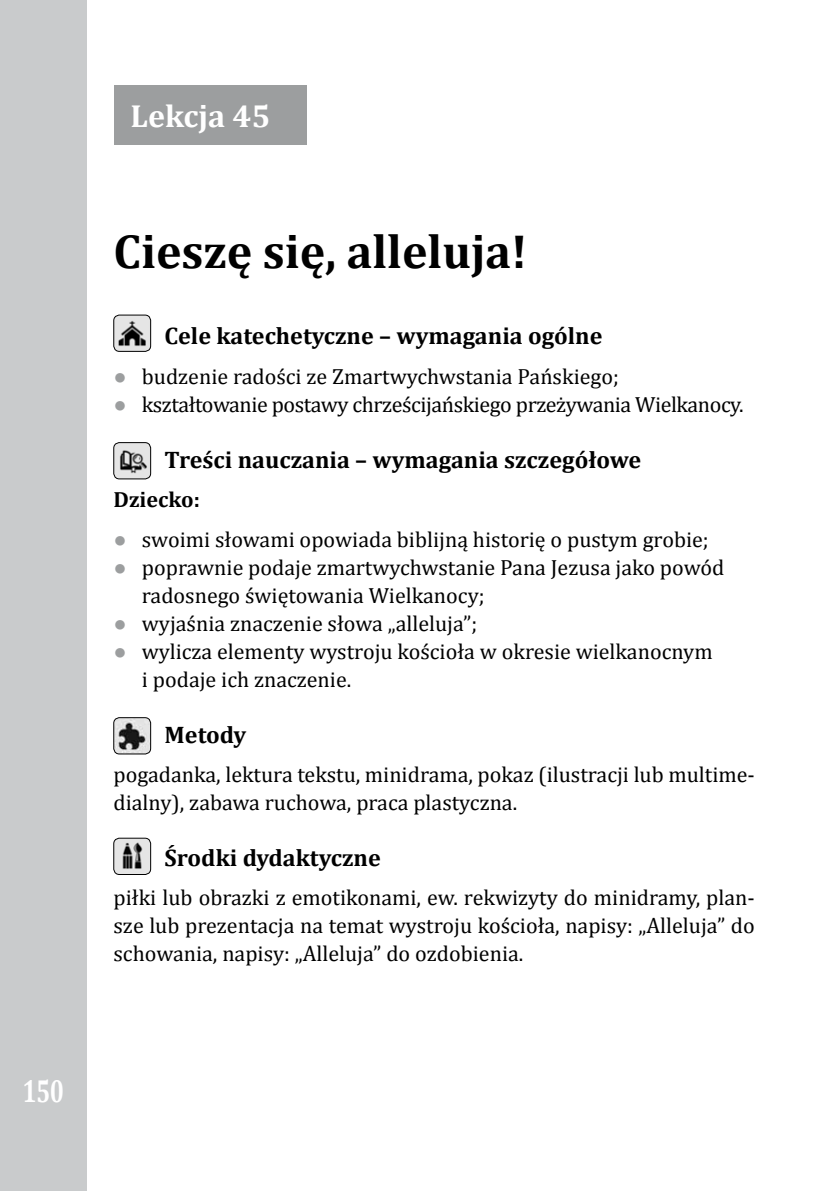
<style>
.page{position:relative;width:840px;height:1191px;background:#fff}
.page>*{position:absolute;margin:0;border:0;box-sizing:border-box;transform-origin:0 0}
.t1{font:700 48px "Cambria";color:#000}
.t2{font:700 32px "Cambria";color:#fff}
.t3{font:700 32px "Cambria";color:#fff;scale:.75 1}
.t4{font:700 24px "Cambria";color:#000}
.t5{font:22px/28px "Cambria";color:#000}
.t6{font:22px "Cambria";letter-spacing:-.02em;color:#000}
.t7{font:700 22px "Cambria";color:#000}
.s1{font-family:"Arial";color:#9c9e9f}
</style>
<div class="page">
<div style="left:0;top:0;width:86px;height:1191px;background:#c9cbcc"></div>
<div style="left:113px;top:85px;width:193px;height:60px;background:#9c9e9f"></div>
<img style="left:114px;top:315px;width:36px;height:36px">
<div style="left:113px;top:315px;width:38px;height:36px;border:1px solid #000;border-radius:6px"></div>
<img style="left:114px;top:443px;width:36px;height:36px">
<div style="left:113px;top:442px;width:38px;height:37px;border:1px solid #000;border-radius:6px"></div>
<img style="left:114px;top:718px;width:36px;height:36px">
<div style="left:113px;top:717px;width:38px;height:37px;border:1px solid #000;border-radius:6px"></div>
<img style="left:114px;top:838px;width:36px;height:36px">
<div style="left:113px;top:838px;width:38px;height:36px;border:1px solid #000;border-radius:6px"></div>
<h2 class="t3" style="left:22px;top:1068px;width:57px">150</h2>
<h2 class="t2" style="left:130px;top:93px;width:141px">Lekcja 45</h2>
<h1 class="t1" style="left:113px;top:218px;width:415px">Cieszę się, alleluja!</h1>
<p class="t4" style="left:164px;top:319px;width:439px">Cele katechetyczne – wymagania ogólne</p>
<p class="t5" style="left:113px;top:362px;width:506px"><span class="s1">●</span> budzenie radości ze Zmartwychwstania Pańskiego;</p>
<p class="t6" style="left:113px;top:391px;width:631px"><span class="s1">●</span> kształtowanie postawy chrześcijańskiego przeżywania Wielkanocy.</p>
<p class="t4" style="left:164px;top:443px;width:477px">Treści nauczania – wymagania szczegółowe</p>
<p class="t7" style="left:113px;top:484px;width:88px">Dziecko:</p>
<p class="t5" style="left:113px;top:525px;width:596px"><span class="s1">●</span> swoimi słowami opowiada biblijną historię o pustym grobie;</p>
<p class="t5" style="left:142px;top:553px;width:583px;text-indent:-28px"><span class="s1">●</span> poprawnie podaje zmartwychwstanie Pana Jezusa jako powód radosnego świętowania Wielkanocy;</p>
<p class="t5" style="left:113px;top:609px;width:365px"><span class="s1">●</span> wyjaśnia znaczenie słowa „alleluja”;</p>
<p class="t5" style="left:142px;top:637px;width:572px;text-indent:-28px"><span class="s1">●</span> wylicza elementy wystroju kościoła w okresie wielkanocnym i podaje ich znaczenie.</p>
<p class="t4" style="left:164px;top:717px;width:83px">Metody</p>
<p class="t5" style="left:113px;top:760px;width:642px">pogadanka, lektura tekstu, minidrama, pokaz (ilustracji lub multime&shy;dialny), zabawa ruchowa, praca plastyczna.</p>
<p class="t4" style="left:164px;top:841px;width:218px">Środki dydaktyczne</p>
<p class="t5" style="left:113px;top:883px;width:642px;text-align:justify">piłki lub obrazki z emotikonami, ew. rekwizyty do minidramy, plan&shy;sze lub prezentacja na temat wystroju kościoła, napisy: „Alleluja” do schowania, napisy: „Alleluja” do ozdobienia.</p>
</div>
